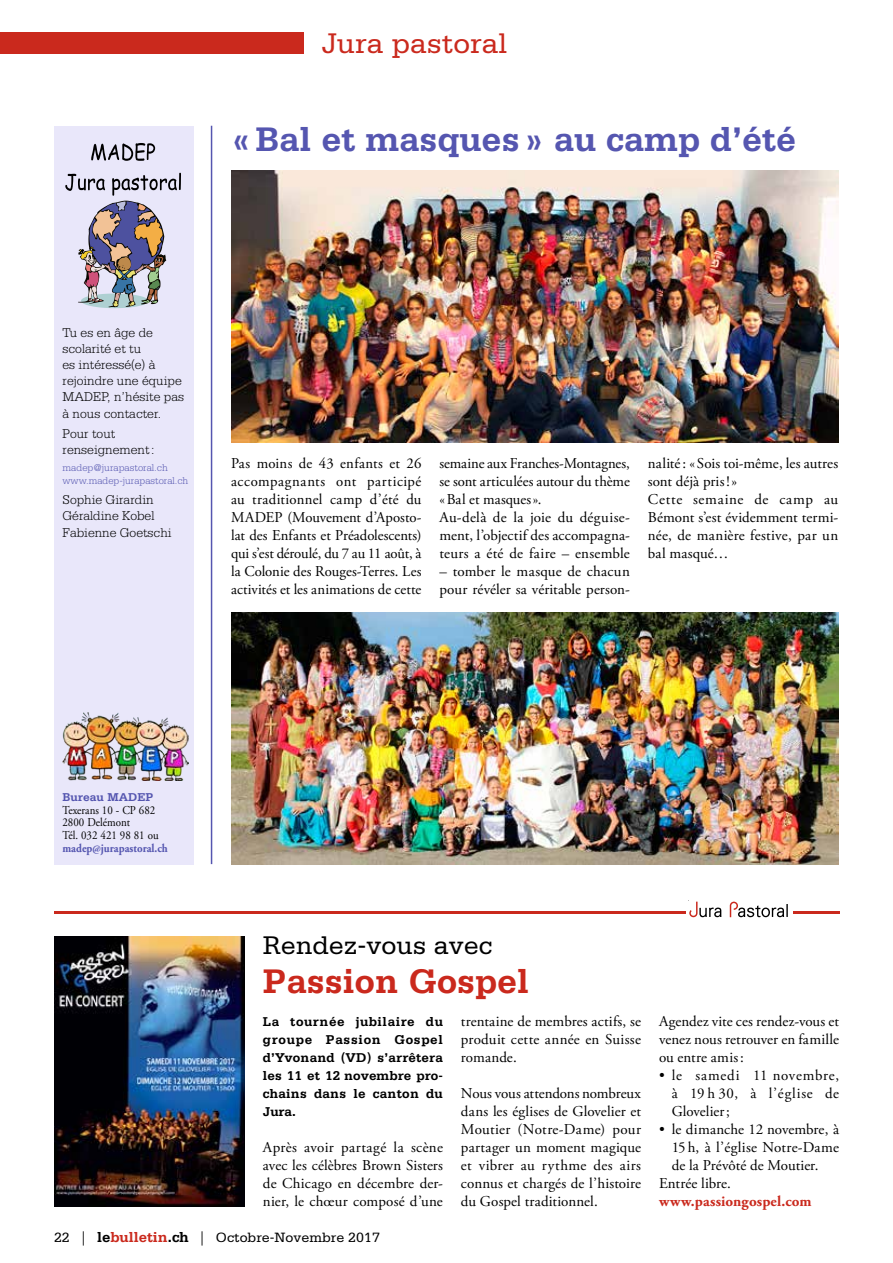
<style>
.page{position:relative;width:893px;height:1263px;background:#fff}
.page>*{position:absolute;margin:0;border:0;box-sizing:border-box;transform-origin:0 0}
.t1{font:700 36px "Serifa";color:#5556b0}
.t2{font:700 36px "Serifa";color:#ca291d}
.t3{font:30px "Serifa";color:#ca291d}
.t4{font:27px "Serifa";color:#000}
.t5{font:15px/18px "Adobe Garamond Pro";letter-spacing:.01em;color:#000;text-align:justify}
.t6{font:700 15px "Adobe Garamond Pro";letter-spacing:.01em;color:#ca291d}
.t7{font:14.25px "Serifa";color:#000}
.t8{font:300 13.5px/16.2px "Serifa";color:#000}
.t9{font:700 13.5px/18px "Serifa";letter-spacing:.015em;color:#000;text-align:justify}
.t10{font:12px/12.8px "Adobe Garamond Pro";color:#000;scale:.91 1}
.t11{font:700 12px "Adobe Garamond Pro";color:#5556b0;scale:.91 1}
.t12{font:700 12px "Serifa";color:#5556b0}
.t13{font:300 10.5px/12.6px "Serifa";color:#5556b0}
.s1{font-family:"Adobe Garamond Pro"}
.s2{font-weight:700;font-size:15px}
.s3{font-weight:700;font-size:15px;color:#ca291d}
</style>
<div class="page">
<div style="left:0;top:33px;width:304px;height:21px;background:#ca291d"></div>
<hr style="left:211px;top:126px;width:1px;height:738px;background:#5556b0">
<div style="left:54px;top:126px;width:139px;height:738px;background:#e9e7fa"></div>
<svg style="left:91px;top:143px;width:64px;height:18px"></svg>
<svg style="left:65px;top:173px;width:116px;height:135px"></svg>
<img style="left:63px;top:712px;width:125px;height:69px">
<img style="left:231px;top:170px;width:608px;height:272px">
<img style="left:231px;top:612px;width:607px;height:252px">
<hr style="left:54px;top:911px;width:785px;height:2px;background:#ca291d">
<div style="left:686px;top:898px;width:106px;height:24px;background:#fff"></div>
<svg style="left:730px;top:902px;width:58px;height:15px"></svg>
<svg style="left:688px;top:900px;width:33px;height:17px"></svg>
<img style="left:54px;top:936px;width:191px;height:270px">
<h2 class="t3" style="left:322px;top:27px;width:187px">Jura pastoral</h2>
<h1 class="t1" style="left:231px;top:118px;width:567px">«Bal et masques» au camp d’été</h1>
<p class="t8" style="left:63px;top:324px;width:123px">Tu es en âge de scolarité et tu<br>es intéressé(e) à rejoindre une équipe<br>MADEP, n’hésite pas à nous contacter.</p>
<p class="t8" style="left:63px;top:425px;width:94px">Pour tout renseignement:</p>
<p class="t13" style="left:63px;top:461px;width:127px">madep@jurapastoral.ch www.madep-jurapastoral.ch</p>
<p class="t8" style="left:63px;top:491px;width:111px">Sophie Girardin<br>Géraldine Kobel<br>Fabienne Goetschi</p>
<p class="t5" style="left:231px;top:455px;width:192px">Pas moins de 43 enfants et 26 accompagnants ont participé au traditionnel camp d’été du MADEP (Mouvement d’Aposto&shy;lat des Enfants et Préadolescents) qui s’est déroulé, du 7 au 11 août, à la Colonie des Rouges-Terres. Les activités et les animations de cette</p>
<p class="t5" style="left:439px;top:455px;width:192px;text-align:left">semaine aux Franches-Montagnes, se sont articulées autour du thème «Bal et masques».<br>Au-delà de la joie du déguise&shy;ment, l’objectif des accompagna&shy;teurs a été de faire – ensemble</p>
<p class="t5" style="left:439px;top:563px;width:192px">– tomber le masque de chacun pour révéler sa véritable person-</p>
<p class="t5" style="left:648px;top:455px;width:192px;text-align:left">nalité: « Sois toi-même, les autres sont déjà pris!»<br>Cette semaine de camp au<br>Bémont s’est évidemment termi&shy;née, de manière festive, par un bal masqué…</p>
<p class="t12" style="left:63px;top:790px;width:93px">Bureau MADEP</p>
<p class="t10" style="left:63px;top:804px;width:107px">Texerans 10 - CP 682<br>2800 Delémont<br>Tél. 032 421 98 81 ou</p>
<p class="t11" style="left:63px;top:841px;width:117px">madep@jurapastoral.ch</p>
<h3 class="t4" style="left:263px;top:930px;width:231px">Rendez-vous avec</h3>
<h1 class="t2" style="left:263px;top:960px;width:268px">Passion Gospel</h1>
<p class="t9" style="left:263px;top:1012px;width:182px">La tournée jubilaire du groupe Passion Gospel d’Yvonand (VD) s’arrêtera les 11 et 12 novembre pro&shy;chains dans le canton du Jura.</p>
<p class="t5" style="left:263px;top:1139px;width:182px">Après avoir partagé la scène avec les célèbres Brown Sisters de Chicago en décembre der&shy;nier, le chœur composé d’une</p>
<p class="t5" style="left:461px;top:1013px;width:182px">trentaine de membres actifs, se produit cette année en Suisse romande.</p>
<p class="t5" style="left:461px;top:1085px;width:182px">Nous vous attendons nombreux dans les églises de Glovelier et Moutier (Notre-Dame) pour partager un moment magique et vibrer au rythme des airs connus et chargés de l’histoire du Gospel traditionnel.</p>
<p class="t5" style="left:659px;top:1013px;width:182px">Agendez vite ces rendez-vous et venez nous retrouver en famille ou entre amis:</p>
<p class="t5" style="left:672px;top:1067px;width:169px;text-indent:-13px">• le samedi 11 novembre, à 19 h 30, à l’église de Glovelier;</p>
<p class="t5" style="left:659px;top:1121px;width:182px">• le dimanche 12 novembre, à</p>
<p class="t5" style="left:672px;top:1139px;width:169px">15 h, à l’église Notre-Dame</p>
<p class="t5" style="left:672px;top:1157px;width:148px">de la Prévôté de Moutier.</p>
<p class="t5" style="left:659px;top:1175px;width:73px">Entrée libre.</p>
<p class="t6" style="left:659px;top:1193px;width:154px">www.passiongospel.com</p>
<p class="t7" style="left:54px;top:1230px;width:327px">22 <span class="s1">|</span> <span class="s2">le</span><span class="s3">bulletin</span><span class="s2">.ch</span> <span class="s1">|</span> Octobre-Novembre 2017</p>
</div>
